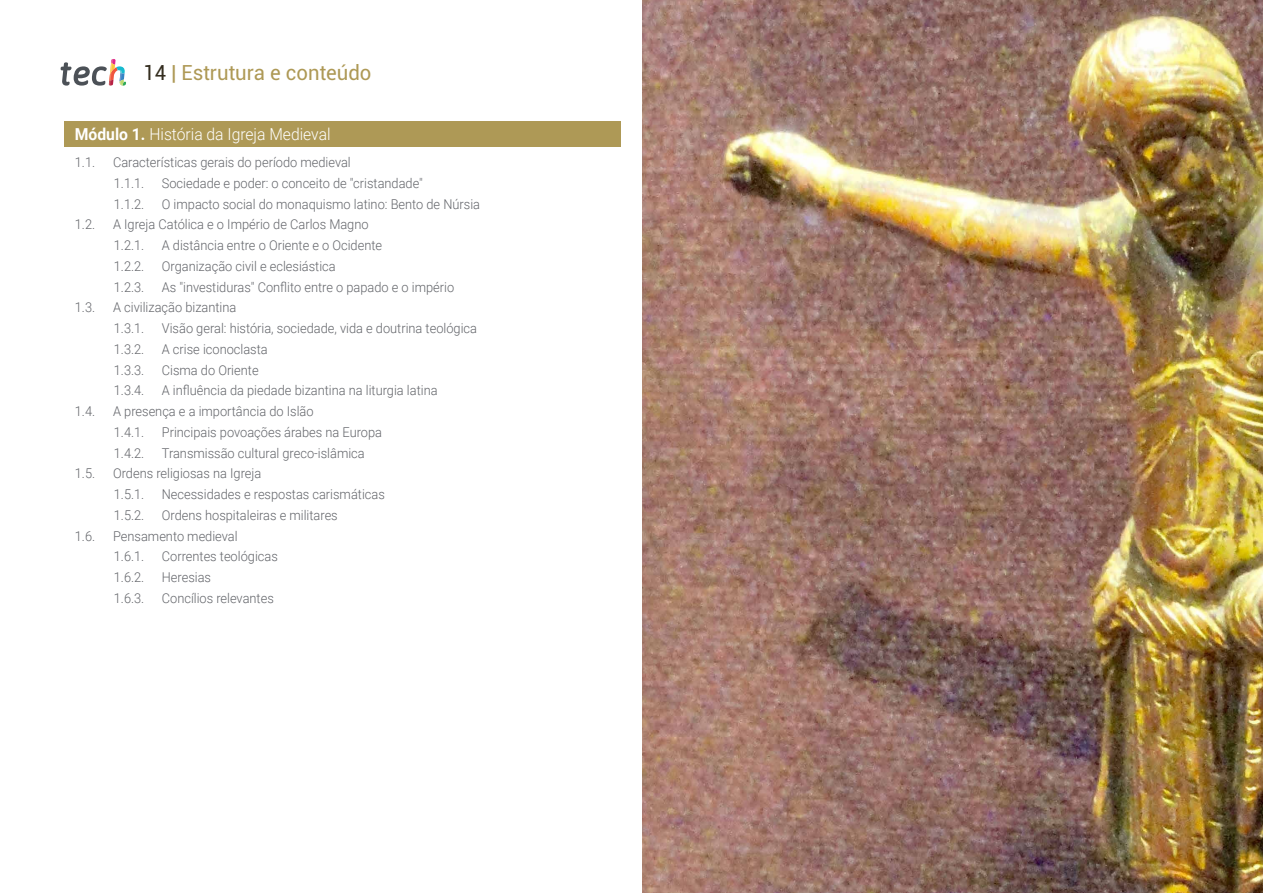
<style>
.page{position:relative;width:1263px;height:893px;background:#fff}
.page>*{position:absolute;margin:0;border:0;box-sizing:border-box;transform-origin:0 0}
.Sección___Pag{font:21px "Roboto";color:#ae9956}
.Nombre_módulo{font:300 16.5px "Roboto";color:#fff;scale:.95 1}
.Temario_nivel_2{font:300 13.5px "Roboto";color:#63656a;scale:.95 1}
.Temario1{font:300 13.5px "Roboto";color:#63656a;scale:.95 1}
.s1{color:#342d1f}
.s2{font-weight:700}
</style>
<div class="page">
<div style="left:64px;top:121px;width:557px;height:25px;background:#ae9956"></div>
<img style="left:642px;top:0;width:621px;height:893px">
<svg style="left:61px;top:59px;width:65px;height:27px"></svg>
<p class="Sección___Pag" style="left:144px;top:57px;width:229px"><span class="s1">14</span> | Estrutura e conteúdo</p>
<p class="Nombre_módulo" style="left:75px;top:123px;width:271px"><span class="s2">Módulo 1.</span> História da Igreja Medieval</p>
<p class="Temario1" style="left:75px;top:153px;width:23px">1.1.</p>
<p class="Temario1" style="left:113px;top:153px;width:252px">Características gerais do período medieval</p>
<p class="Temario_nivel_2" style="left:114px;top:174px;width:34px">1.1.1.</p>
<p class="Temario_nivel_2" style="left:162px;top:174px;width:276px">Sociedade e poder: o conceito de "cristandade"</p>
<p class="Temario_nivel_2" style="left:114px;top:194px;width:34px">1.1.2.</p>
<p class="Temario_nivel_2" style="left:162px;top:194px;width:336px">O impacto social do monaquismo latino: Bento de Núrsia</p>
<p class="Temario1" style="left:75px;top:215px;width:23px">1.2.</p>
<p class="Temario1" style="left:113px;top:215px;width:270px">A Igreja Católica e o Império de Carlos Magno</p>
<p class="Temario_nivel_2" style="left:114px;top:236px;width:34px">1.2.1.</p>
<p class="Temario_nivel_2" style="left:162px;top:236px;width:233px">A distância entre o Oriente e o Ocidente</p>
<p class="Temario_nivel_2" style="left:114px;top:257px;width:34px">1.2.2.</p>
<p class="Temario_nivel_2" style="left:162px;top:257px;width:185px">Organização civil e eclesiástica</p>
<p class="Temario_nivel_2" style="left:114px;top:277px;width:34px">1.2.3.</p>
<p class="Temario_nivel_2" style="left:162px;top:277px;width:309px">As "investiduras" Conflito entre o papado e o império</p>
<p class="Temario1" style="left:75px;top:298px;width:23px">1.3.</p>
<p class="Temario1" style="left:113px;top:298px;width:131px">A civilização bizantina</p>
<p class="Temario_nivel_2" style="left:114px;top:319px;width:34px">1.3.1.</p>
<p class="Temario_nivel_2" style="left:162px;top:319px;width:333px">Visão geral: história, sociedade, vida e doutrina teológica</p>
<p class="Temario_nivel_2" style="left:114px;top:340px;width:34px">1.3.2.</p>
<p class="Temario_nivel_2" style="left:162px;top:340px;width:113px">A crise iconoclasta</p>
<p class="Temario_nivel_2" style="left:114px;top:360px;width:34px">1.3.3.</p>
<p class="Temario_nivel_2" style="left:162px;top:360px;width:103px">Cisma do Oriente</p>
<p class="Temario_nivel_2" style="left:114px;top:381px;width:34px">1.3.4.</p>
<p class="Temario_nivel_2" style="left:162px;top:381px;width:292px">A influência da piedade bizantina na liturgia latina</p>
<p class="Temario1" style="left:75px;top:402px;width:23px">1.4.</p>
<p class="Temario1" style="left:113px;top:402px;width:213px">A presença e a importância do Islão</p>
<p class="Temario_nivel_2" style="left:114px;top:423px;width:34px">1.4.1.</p>
<p class="Temario_nivel_2" style="left:162px;top:423px;width:233px">Principais povoações árabes na Europa</p>
<p class="Temario_nivel_2" style="left:114px;top:443px;width:34px">1.4.2.</p>
<p class="Temario_nivel_2" style="left:162px;top:443px;width:215px">Transmissão cultural greco-islâmica</p>
<p class="Temario1" style="left:75px;top:464px;width:23px">1.5.</p>
<p class="Temario1" style="left:113px;top:464px;width:157px">Ordens religiosas na Igreja</p>
<p class="Temario_nivel_2" style="left:114px;top:485px;width:34px">1.5.1.</p>
<p class="Temario_nivel_2" style="left:162px;top:485px;width:236px">Necessidades e respostas carismáticas</p>
<p class="Temario_nivel_2" style="left:114px;top:506px;width:34px">1.5.2.</p>
<p class="Temario_nivel_2" style="left:162px;top:506px;width:187px">Ordens hospitaleiras e militares</p>
<p class="Temario1" style="left:75px;top:526px;width:23px">1.6.</p>
<p class="Temario1" style="left:113px;top:526px;width:133px">Pensamento medieval</p>
<p class="Temario_nivel_2" style="left:114px;top:547px;width:34px">1.6.1.</p>
<p class="Temario_nivel_2" style="left:162px;top:547px;width:124px">Correntes teológicas</p>
<p class="Temario_nivel_2" style="left:114px;top:568px;width:34px">1.6.2.</p>
<p class="Temario_nivel_2" style="left:162px;top:568px;width:53px">Heresias</p>
<p class="Temario_nivel_2" style="left:114px;top:589px;width:34px">1.6.3.</p>
<p class="Temario_nivel_2" style="left:162px;top:589px;width:119px">Concílios relevantes</p>
</div>
